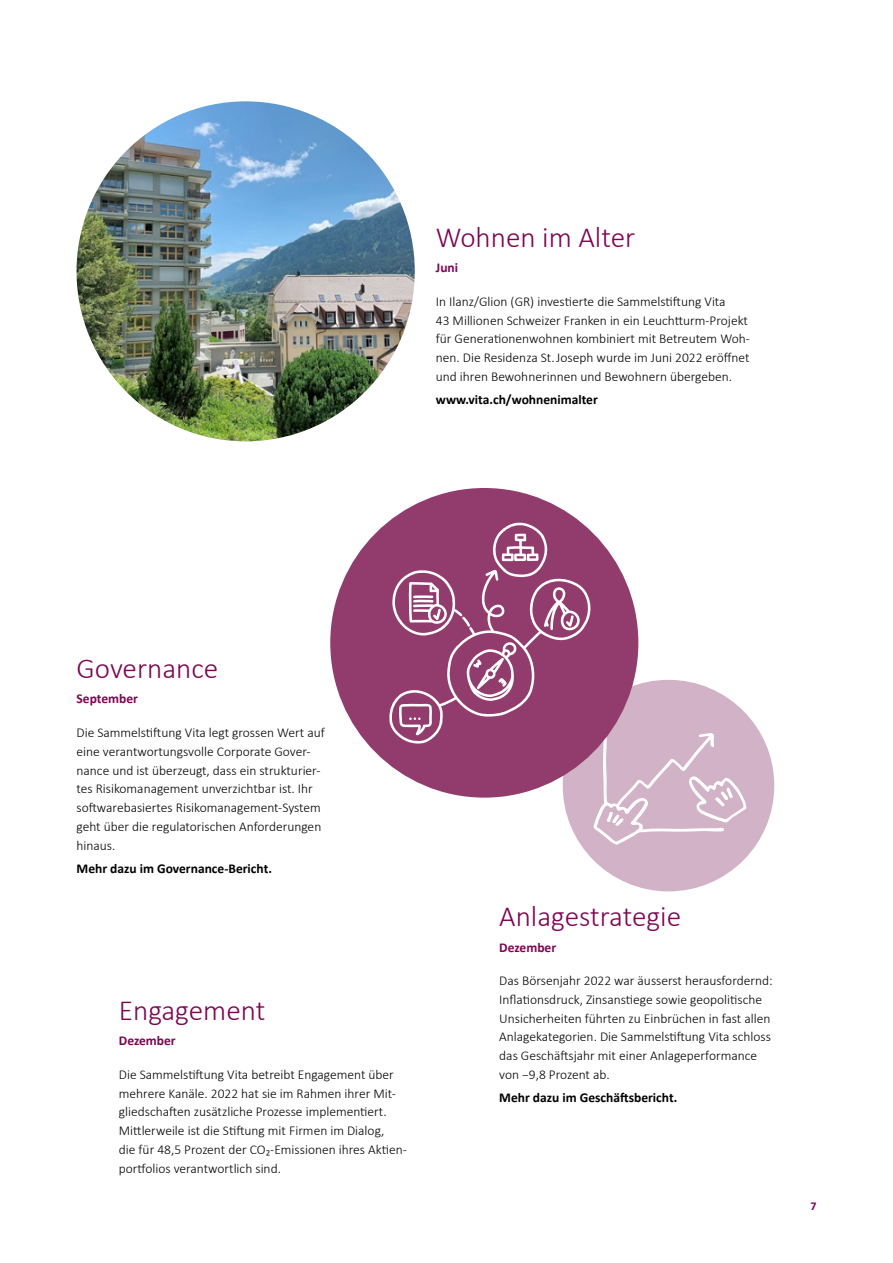
<style>
.page{position:relative;width:893px;height:1263px;background:#fff}
.page>*{position:absolute;margin:0;border:0;box-sizing:border-box;transform-origin:0 0}
.t1{font:300 29.25px "Calibri";color:#7d0551}
.t2{font:300 13.5px/18.8px "Calibri";color:#000}
.t3{font:700 13.5px "Calibri";color:#000}
.t4{font:700 13.5px "Calibri";color:#7d0551}
.t5{font:700 12px "Calibri";color:#7d0551}
</style>
<div class="page">
<img style="left:77px;top:101px;width:338px;height:340px">
<div style="left:563px;top:680px;width:211px;height:211px;background:#d1b2c6;border-radius:50%"></div>
<div style="left:330px;top:488px;width:308px;height:310px;background:#923c6d;border-radius:50%"></div>
<svg style="left:388px;top:520px;width:359px;height:325px"></svg>
<h1 class="t1" style="left:436px;top:219px;width:201px">Wohnen im Alter</h1>
<p class="t4" style="left:436px;top:259px;width:24px">Juni</p>
<p class="t2" style="left:436px;top:291px;width:315px">In Ilanz/Glion (GR) investierte die Sammelstiftung Vita<br>43 Millionen Schweizer Franken in ein Leuchtturm-Projekt für Generationenwohnen kombiniert mit Betreutem Woh&shy;nen. Die Residenza St.Joseph wurde im Juni 2022 eröffnet und ihren Bewohnerinnen und Bewohnern übergeben.</p>
<p class="t3" style="left:436px;top:391px;width:164px">www.vita.ch/wohnenimalter</p>
<h1 class="t1" style="left:77px;top:650px;width:143px">Governance</h1>
<p class="t4" style="left:77px;top:690px;width:63px">September</p>
<p class="t2" style="left:77px;top:723px;width:250px">Die Sammelstiftung Vita legt grossen Wert auf eine verantwortungsvolle Corporate Gover&shy;nance und ist überzeugt, dass ein strukturier&shy;tes Risikomanagement unverzichtbar ist. Ihr softwarebasiertes Risikomanagement-System geht über die regulatorischen Anforderungen hinaus.</p>
<p class="t3" style="left:77px;top:859px;width:197px">Mehr dazu im Governance-Bericht.</p>
<h1 class="t1" style="left:119px;top:992px;width:148px">Engagement</h1>
<p class="t4" style="left:119px;top:1032px;width:58px">Dezember</p>
<p class="t2" style="left:119px;top:1064px;width:289px">Die Sammelstiftung Vita betreibt Engagement über mehrere Kanäle. 2022 hat sie im Rahmen ihrer Mit&shy;gliedschaften zusätzliche Prozesse implementiert.<br>Mittlerweile ist die Stiftung mit Firmen im Dialog,<br>die für 48,5 Prozent der CO₂-Emissionen ihres Aktien&shy;portfolios verantwortlich sind.</p>
<h1 class="t1" style="left:499px;top:898px;width:183px">Anlagestrategie</h1>
<p class="t4" style="left:499px;top:938px;width:58px">Dezember</p>
<p class="t2" style="left:499px;top:971px;width:275px">Das Börsenjahr 2022 war äusserst herausfordernd:<br>Inflationsdruck, Zinsanstiege sowie geopolitische Unsicherheiten führten zu Einbrüchen in fast allen Anlagekategorien. Die Sammelstiftung Vita schloss das Geschäftsjahr mit einer Anlageperformance von −9,8 Prozent ab.</p>
<p class="t3" style="left:499px;top:1089px;width:179px">Mehr dazu im Geschäftsbericht.</p>
<p class="t5" style="left:810px;top:1198px;width:8px">7</p>
</div>
